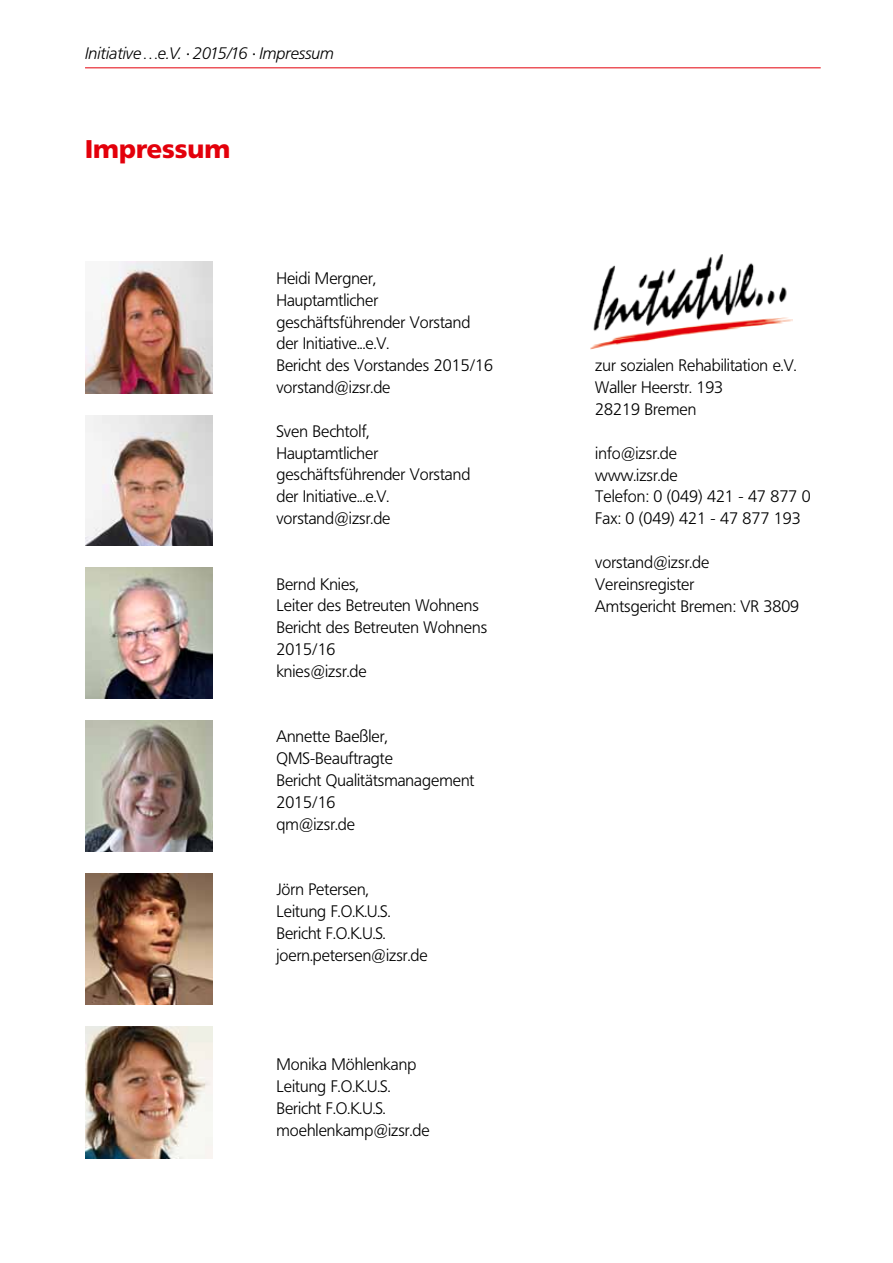
<style>
.page{position:relative;width:893px;height:1263px;background:#fff}
.page>*{position:absolute;margin:0;border:0;box-sizing:border-box;transform-origin:0 0}
.t1{font:900 25.5px "Frutiger BQ";color:#e3000b}
.t2{font:300 16.5px/21.9px "Frutiger BQ";color:#000}
.t3{font:italic 300 16.5px "Frutiger BQ";color:#000}
</style>
<div class="page">
<hr style="left:85px;top:67px;width:736px;height:1px;background:#e3000b">
<img style="left:85px;top:1027px;width:128px;height:131px">
<img style="left:590px;top:254px;width:203px;height:96px">
<img style="left:85px;top:415px;width:128px;height:131px">
<img style="left:85px;top:567px;width:128px;height:131px">
<img style="left:85px;top:720px;width:128px;height:131px">
<img style="left:85px;top:873px;width:128px;height:131px">
<img style="left:85px;top:261px;width:128px;height:132px">
<p class="t3" style="left:85px;top:44px;width:250px">Initiative…e.V. · 2015/16 · Impressum</p>
<h1 class="t1" style="left:85px;top:134px;width:147px">Impressum</h1>
<p class="t2" style="left:276px;top:268px;width:218px">Heidi Mergner,<br>Hauptamtlicher geschäftsführender Vorstand der Initiative...e.V.<br>Bericht des Vorstandes 2015/16 vorstand@izsr.de</p>
<p class="t2" style="left:276px;top:420px;width:195px">Sven Bechtolf,<br>Hauptamtlicher geschäftsführender Vorstand der Initiative...e.V. vorstand@izsr.de</p>
<p class="t2" style="left:276px;top:573px;width:212px">Bernd Knies,<br>Leiter des Betreuten Wohnens<br>Bericht des Betreuten Wohnens<br>2015/16<br>knies@izsr.de</p>
<p class="t2" style="left:276px;top:726px;width:199px">Annette Baeßler,<br>QMS-Beauftragte<br>Bericht Qualitätsmanagement<br>2015/16<br>qm@izsr.de</p>
<p class="t2" style="left:276px;top:879px;width:153px">Jörn Petersen,<br>Leitung F.O.K.U.S.<br>Bericht F.O.K.U.S. joern.petersen@izsr.de</p>
<p class="t2" style="left:276px;top:1053px;width:155px">Monika Möhlenkanp<br>Leitung F.O.K.U.S.<br>Bericht F.O.K.U.S. moehlenkamp@izsr.de</p>
<p class="t2" style="left:595px;top:355px;width:203px">zur sozialen Rehabilitation e.V.<br>Waller Heerstr. 193<br>28219 Bremen</p>
<p class="t2" style="left:595px;top:442px;width:217px">info@izsr.de<br>www.izsr.de<br>Telefon: 0 (049) 421 - 47 877 0<br>Fax: 0 (049) 421 - 47 877 193</p>
<p class="t2" style="left:595px;top:551px;width:205px">vorstand@izsr.de<br>Vereinsregister<br>Amtsgericht Bremen: VR 3809</p>
</div>
